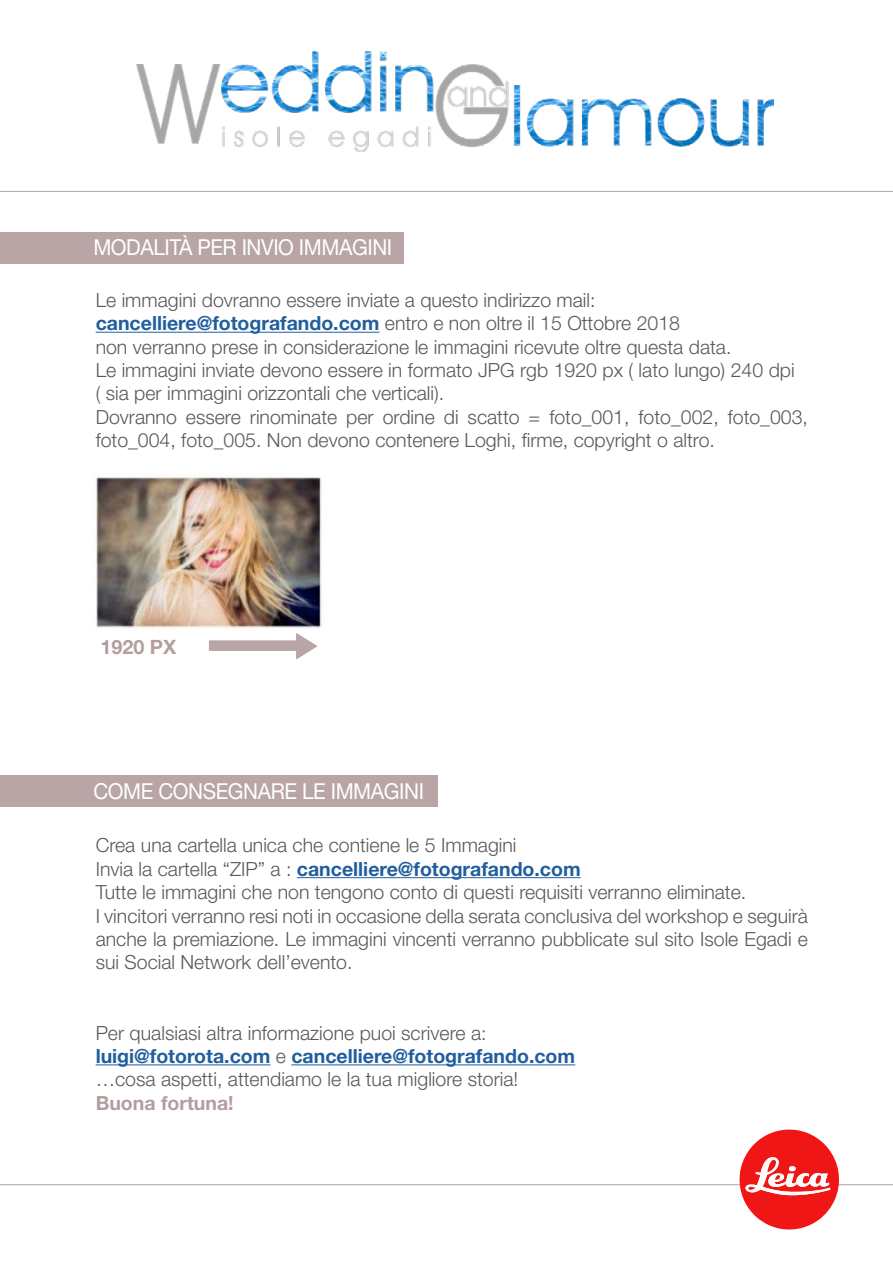
<style>
.page{position:relative;width:893px;height:1263px;background:#fff}
.page>*{position:absolute;margin:0;border:0;box-sizing:border-box;transform-origin:0 0}
.t1{font:22.05px "Helvetica Neue LT Std";letter-spacing:-.02em;color:#fff;scale:.94 1}
.t2{font:700 19.8px "Helvetica Neue LT Std";color:#b39e9e}
.t3{font:300 19.5px/23.4px "Helvetica Neue LT Std";color:#58595b}
.t4{font:700 19.5px "Helvetica Neue LT Std";color:#b39e9e}
.s1{font-weight:700;color:#215e9e}
</style>
<div class="page">
<hr style="left:96px;top:332px;width:283px;height:1px;background:#215e9e">
<hr style="left:297px;top:877px;width:284px;height:1px;background:#215e9e">
<hr style="left:96px;top:1064px;width:174px;height:1px;background:#215e9e">
<hr style="left:291px;top:1064px;width:284px;height:1px;background:#215e9e">
<img style="left:137px;top:51px;width:636px;height:100px">
<hr style="left:0;top:191px;width:893px;height:1px;background:#a7a9ac">
<div style="left:0;top:232px;width:404px;height:32px;background:#b9a5a5"></div>
<div style="left:0;top:775px;width:438px;height:32px;background:#b9a5a5"></div>
<hr style="left:0;top:1184px;width:893px;height:1px;background:#a7a9ac">
<svg style="left:739px;top:1129px;width:101px;height:100px"></svg>
<img style="left:96px;top:475px;width:226px;height:156px">
<svg style="left:209px;top:633px;width:108px;height:26px"></svg>
<p class="t1" style="left:93px;top:234px;width:319px">MODALITÀ PER INVIO IMMAGINI</p>
<p class="t3" style="left:96px;top:288px;width:714px">Le immagini dovranno essere inviate a questo indirizzo mail: <span class="s1">cancelliere@fotografando.com</span> entro e non oltre il 15 Ottobre 2018<br>non verranno prese in considerazione le immagini ricevute oltre questa data.<br>Le immagini inviate devono essere in formato JPG rgb 1920 px ( lato lungo) 240 dpi<br>( sia per immagini orizzontali che verticali).<br>Dovranno essere rinominate per ordine di scatto = foto_001, foto_002, foto_003, foto_004, foto_005. Non devono contenere Loghi, firme, copyright o altro.</p>
<p class="t2" style="left:100px;top:635px;width:77px">1920 PX</p>
<p class="t1" style="left:93px;top:777px;width:353px">COME CONSEGNARE LE IMMAGINI</p>
<p class="t3" style="left:96px;top:833px;width:714px">Crea una cartella unica che contiene le 5 Immagini<br>Invia la cartella “ZIP” a : <span class="s1">cancelliere@fotografando.com<br></span>Tutte le immagini che non tengono conto di questi requisiti verranno eliminate.<br>I vincitori verranno resi noti in occasione della serata conclusiva del workshop e seguirà anche la premiazione. Le immagini vincenti verranno pubblicate sul sito Isole Egadi e sui Social Network dell’evento.</p>
<p class="t3" style="left:96px;top:1020px;width:481px">Per qualsiasi altra informazione puoi scrivere a: <span class="s1">luigi@fotorota.com</span> e <span class="s1">cancelliere@fotografando.com </span>…cosa aspetti, attendiamo le la tua migliore storia!</p>
<p class="t4" style="left:96px;top:1091px;width:139px">Buona fortuna!</p>
</div>
